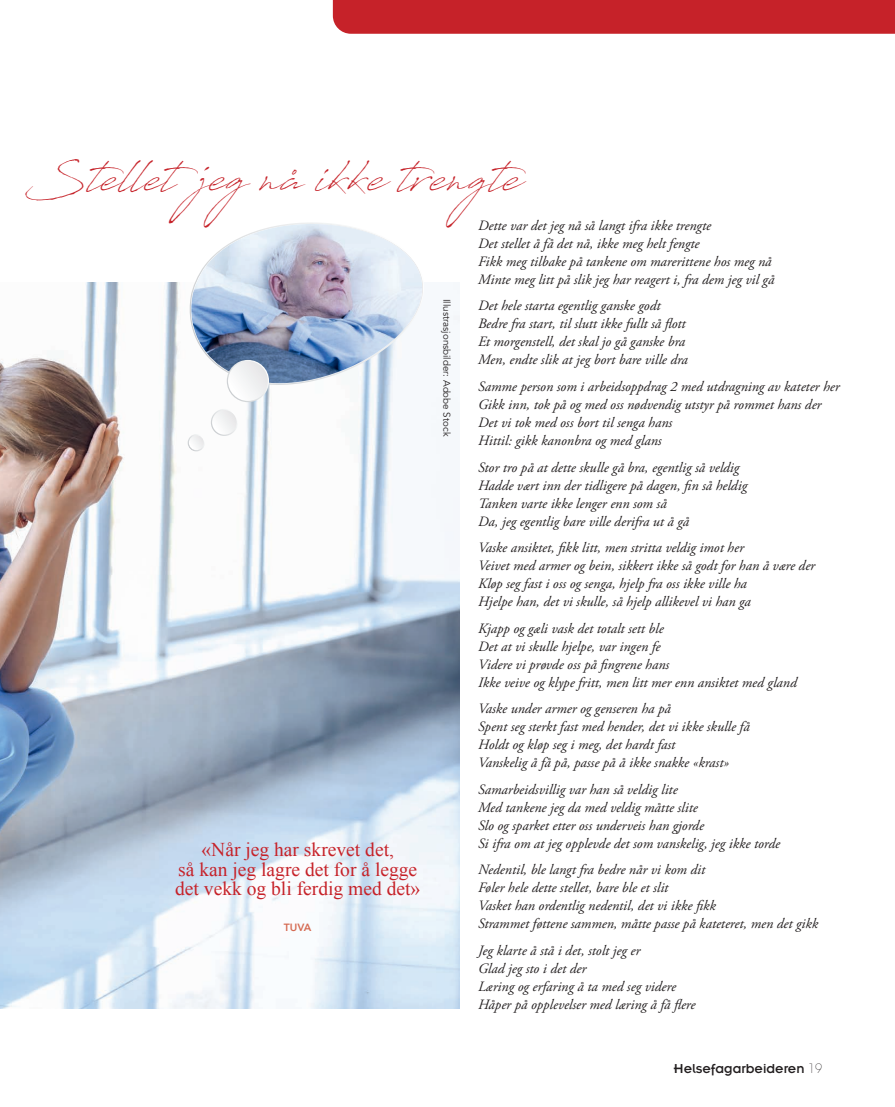
<style>
.page{position:relative;width:895px;height:1107px;background:#fff}
.page>*{position:absolute;margin:0;border:0;box-sizing:border-box;transform-origin:0 0}
.t1{font:48.75px "Antro Vectra";color:#c62229}
.t2{font:19.5px/19.5px "Times New Roman";color:#c62229;text-align:center}
.t3{font:italic 14.25px/18px "Adobe Garamond Pro";color:#231f20}
.t4{font:14.25px "Insignia";color:#231f20}
.t5{font:800 10.5px "Avenir";color:#d56a52}
.t6{font:9.75px "Avenir";color:#231f20}
.s1{font-family:"ITC Avant Garde Std";font-weight:200;font-size:12.75px}
</style>
<div class="page">
<img style="left:0;top:282px;width:459px;height:725px">
<img style="left:189px;top:223px;width:235px;height:175px">
<svg style="left:212px;top:411px;width:23px;height:23px"></svg>
<svg style="left:188px;top:435px;width:15px;height:16px"></svg>
<svg style="left:227px;top:360px;width:42px;height:42px"></svg>
<svg style="left:211px;top:409px;width:27px;height:27px"></svg>
<svg style="left:188px;top:434px;width:17px;height:17px"></svg>
<div style="left:228px;top:361px;width:40px;height:40px;background:linear-gradient(to right,#fcfdfd,#e9e9ea);border-radius:20px"></div>
<div style="left:212px;top:410px;width:24px;height:24px;background:#f3f3f4;border-radius:12px"></div>
<div style="left:189px;top:435px;width:15px;height:15px;background:#f1f2f3;border-radius:7px"></div>
<div style="left:333px;top:0;width:562px;height:34px;background:#c62229"></div>
<h1 class="t1" style="left:24px;top:143px;width:504px">Stelletjegnå ikke trengte</h1>
<p class="t3" style="left:478px;top:217px;width:297px">Dette var det jeg nå så langt ifra ikke trengte<br>Det stellet å få det nå, ikke meg helt fengte<br>Fikk meg tilbake på tankene om marerittene hos meg nå Minte meg litt på slik jeg har reagert i, fra dem jeg vil gå</p>
<p class="t3" style="left:478px;top:297px;width:211px">Det hele starta egentlig ganske godt Bedre fra start, til slutt ikke fullt så flott Et morgenstell, det skal jo gå ganske bra Men, endte slik at jeg bort bare ville dra</p>
<p class="t3" style="left:478px;top:378px;width:363px">Samme person som i arbeidsoppdrag 2 med utdragning av kateter her Gikk inn, tok på og med oss nødvendig utstyr på rommet hans der Det vi tok med oss bort til senga hans<br>Hittil: gikk kanonbra og med glans</p>
<p class="t3" style="left:478px;top:458px;width:270px">Stor tro på at dette skulle gå bra, egentlig så veldig Hadde vært inn der tidligere på dagen, fin så heldig Tanken varte ikke lenger enn som så<br>Da, jeg egentlig bare ville derifra ut å gå</p>
<p class="t3" style="left:478px;top:539px;width:338px">Vaske ansiktet, fikk litt, men stritta veldig imot her<br>Veivet med armer og bein, sikkert ikke så godt for han å være der Kløp seg fast i oss og senga, hjelp fra oss ikke ville ha<br>Hjelpe han, det vi skulle, så hjelp allikevel vi han ga</p>
<p class="t3" style="left:478px;top:619px;width:320px">Kjapp og gæli vask det totalt sett ble<br>Det at vi skulle hjelpe, var ingen fe<br>Videre vi prøvde oss på fingrene hans<br>Ikke veive og klype fritt, men litt mer enn ansiktet med gland</p>
<p class="t3" style="left:478px;top:700px;width:273px">Vaske under armer og genseren ha på<br>Spent seg sterkt fast med hender, det vi ikke skulle få Holdt og kløp seg i meg, det hardt fast<br>Vanskelig å få på, passe på å ikke snakke «krast»</p>
<p class="t3" style="left:478px;top:780px;width:303px">Samarbeidsvillig var han så veldig lite<br>Med tankene jeg da med veldig måtte slite<br>Slo og sparket etter oss underveis han gjorde<br>Si ifra om at jeg opplevde det som vanskelig, jeg ikke torde</p>
<p class="t3" style="left:478px;top:861px;width:341px">Nedentil, ble langt fra bedre når vi kom dit<br>Føler hele dette stellet, bare ble et slit<br>Vasket han ordentlig nedentil, det vi ikke fikk<br>Strammet føttene sammen, måtte passe på kateteret, men det gikk</p>
<p class="t3" style="left:478px;top:941px;width:219px">Jeg klarte å stå i det, stolt jeg er<br>Glad jeg sto i det der<br>Læring og erfaring å ta med seg videre<br>Håper på opplevelser med læring å få flere</p>
<p class="t6" style="left:452px;top:299px;width:139px;rotate:90deg">Illustrasjonsbilder: Adobe Stock</p>
<h2 class="t2" style="left:175px;top:839px;width:246px">«Når jeg har skrevet det,<br>så kan jeg lagre det for å legge det vekk og bli ferdig med det»</h2>
<p class="t5" style="left:284px;top:919px;width:29px">TUVA</p>
<p class="t4" style="left:673px;top:1061px;width:150px">Helsefagarbeideren <span class="s1">19</span></p>
</div>
